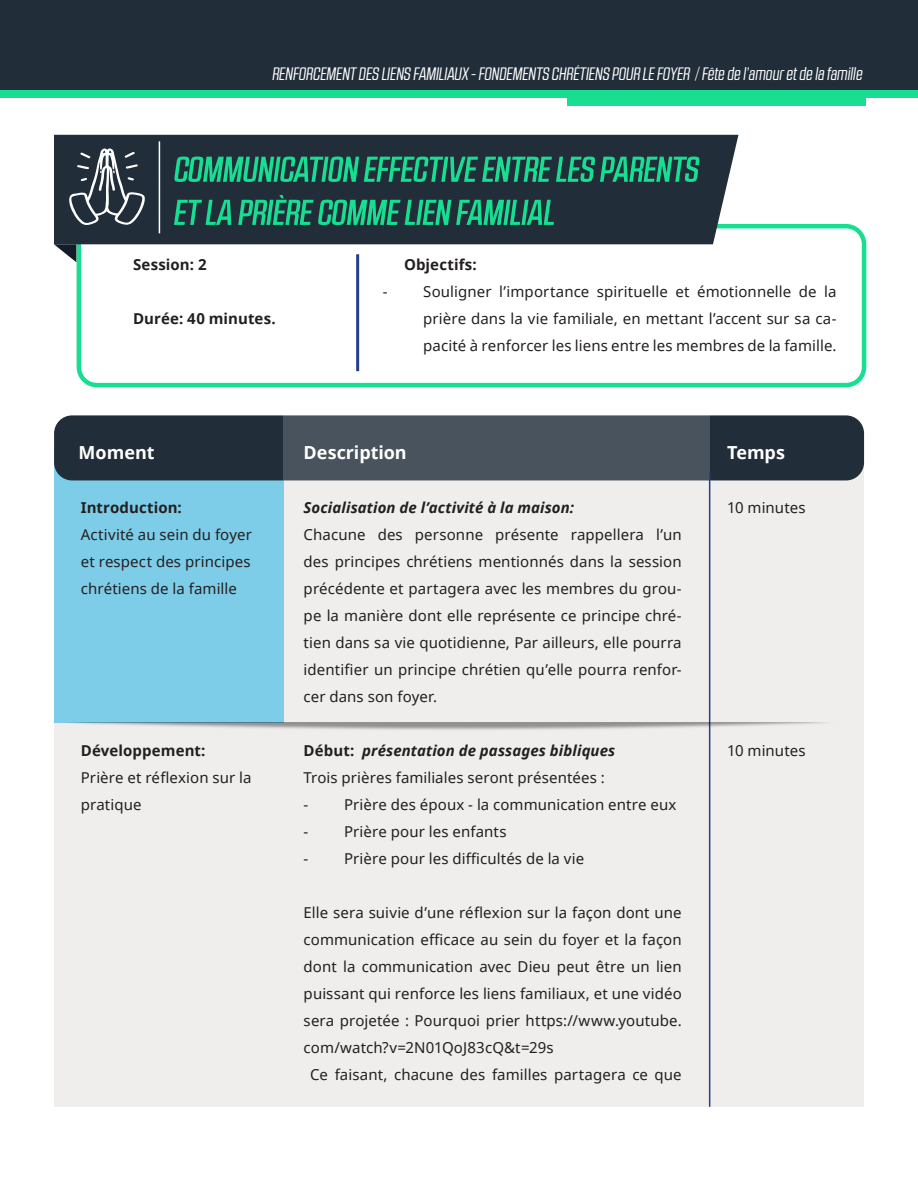
<style>
.page{position:relative;width:918px;height:1188px;background:#fff}
.page>*{position:absolute;margin:0;border:0;box-sizing:border-box;transform-origin:0 0}
.t1{font:italic 18px "RB No 2.1 a";color:#fff}
.titulo_tabla{font:700 18px "Noto Sans";letter-spacing:-.005em;color:#fff}
.Estilo_de_párrafo_1_-_sin_sangria{font:15px/27px "Noto Sans";letter-spacing:.005em;color:#231f20;text-align:justify}
.tab{font:15px/27px "Noto Sans";letter-spacing:.005em;color:#231f20;text-align:justify}
.Estilo_de_párrafo_1_-_sin_sangria-2{font:italic 700 15px "Noto Sans";letter-spacing:.005em;color:#231f20}
.Estilo_de_párrafo_1{font:700 15px "Noto Sans";letter-spacing:.005em;color:#231f20}
.cursiva{font:italic 700 15px "Noto Sans";letter-spacing:.005em;color:#231f20}
.negrita{font:700 15px "Noto Sans";letter-spacing:.005em;color:#231f20}
.s1{font-style:normal}
</style>
<div class="page">
<div style="left:0;top:0;width:918px;height:90px;background:#212e3a"></div>
<div style="left:0;top:90px;width:918px;height:8px;background:#17de91"></div>
<div style="left:568px;top:98px;width:298px;height:8px;background:#17de91"></div>
<div style="left:54px;top:452px;width:810px;height:655px;background:#f0eded"></div>
<div style="left:54px;top:452px;width:229px;height:271px;background:#7dcce8"></div>
<div style="left:54px;top:415px;width:810px;height:65px;background:#212e3a;border-radius:18px"></div>
<div style="left:283px;top:415px;width:427px;height:65px;background:#49535d"></div>
<div style="left:77px;top:224px;width:789px;height:163px;border:4px solid #17de91;border-radius:18px"></div>
<hr style="left:356px;top:254px;width:3px;height:117px;background:#253f8e">
<div style="left:54px;top:135px;width:684px;height:109px;background:#212e3a"></div>
<svg style="left:54px;top:244px;width:22px;height:18px"></svg>
<hr style="left:159px;top:141px;width:1px;height:92px;background:#fff">
<hr style="left:709px;top:472px;width:1px;height:635px;background:#253f8e">
<svg style="left:68px;top:148px;width:78px;height:77px;background:#4e5861"></svg>
<svg style="left:174px;top:157px;width:526px;height:25px;background:#1c8263"></svg>
<svg style="left:174px;top:200px;width:57px;height:25px"></svg>
<svg style="left:238px;top:195px;width:316px;height:30px;background:#1c775e"></svg>
<p class="t1" style="left:272px;top:64px;width:592px">RENFORCEMENT DES LIENS FAMILIAUX - FONDEMENTS CHRÉTIENS POUR LE FOYER / Fête de l’amour et de la famille</p>
<p class="Estilo_de_párrafo_1" style="left:133px;top:254px;width:75px">Session: 2</p>
<p class="Estilo_de_párrafo_1" style="left:133px;top:308px;width:144px">Durée: 40 minutes.</p>
<p class="Estilo_de_párrafo_1" style="left:404px;top:254px;width:74px">Objectifs:</p>
<p class="tab" style="left:423px;top:277px;width:415px;text-indent:-41px">- Souligner l’importance spirituelle et émotionnelle de la prière dans la vie familiale, en mettant l’accent sur sa ca&shy;pacité à renforcer les liens entre les membres de la famille.</p>
<p class="titulo_tabla" style="left:79px;top:440px;width:77px">Moment</p>
<p class="titulo_tabla" style="left:304px;top:440px;width:105px">Description</p>
<p class="titulo_tabla" style="left:727px;top:440px;width:59px">Temps</p>
<p class="Estilo_de_párrafo_1_-_sin_sangria" style="left:727px;top:493px;width:80px">10 minutes</p>
<p class="cursiva" style="left:304px;top:497px;width:272px">Socialisation de l’activité à la maison:</p>
<p class="Estilo_de_párrafo_1_-_sin_sangria" style="left:304px;top:520px;width:380px">Chacune des personne présente rappellera l’un des principes chrétiens mentionnés dans la session précédente et partagera avec les membres du grou&shy;pe la manière dont elle représente ce principe chré&shy;tien dans sa vie quotidienne, Par ailleurs, elle pourra identifier un principe chrétien qu’elle pourra renfor&shy;cer dans son foyer.</p>
<p class="Estilo_de_párrafo_1_-_sin_sangria-2" style="left:304px;top:740px;width:313px"><span class="s1">Début:</span> présentation de passages bibliques</p>
<p class="tab" style="left:304px;top:763px;width:303px">Trois prières familiales seront présentées :</p>
<p class="tab" style="left:304px;top:790px;width:374px">- Prière des époux - la communication entre eux</p>
<p class="tab" style="left:304px;top:817px;width:204px">- Prière pour les enfants</p>
<p class="tab" style="left:304px;top:844px;width:282px">- Prière pour les difficultés de la vie</p>
<p class="Estilo_de_párrafo_1_-_sin_sangria" style="left:304px;top:898px;width:380px">Elle sera suivie d’une réflexion sur la façon dont une communication efficace au sein du foyer et la façon dont la communication avec Dieu peut être un lien puissant qui renforce les liens familiaux, et une vidéo sera projetée : Pourquoi prier https://www.youtube. com/watch?v=2N01QoJ83cQ&amp;t=29s</p>
<p class="Estilo_de_párrafo_1_-_sin_sangria" style="left:310px;top:1060px;width:373px">Ce faisant, chacune des familles partagera ce que</p>
<p class="negrita" style="left:81px;top:497px;width:103px">Introduction:</p>
<p class="Estilo_de_párrafo_1_-_sin_sangria" style="left:81px;top:520px;width:173px">Activité au sein du foyer</p>
<p class="Estilo_de_párrafo_1_-_sin_sangria" style="left:81px;top:547px;width:171px">et respect des principes</p>
<p class="Estilo_de_párrafo_1_-_sin_sangria" style="left:81px;top:574px;width:158px">chrétiens de la famille</p>
<p class="negrita" style="left:81px;top:740px;width:126px">Développement:</p>
<p class="Estilo_de_párrafo_1_-_sin_sangria" style="left:81px;top:763px;width:172px">Prière et réflexion sur la</p>
<p class="Estilo_de_párrafo_1_-_sin_sangria" style="left:81px;top:790px;width:62px">pratique</p>
<p class="Estilo_de_párrafo_1_-_sin_sangria" style="left:727px;top:736px;width:80px">10 minutes</p>
</div>
